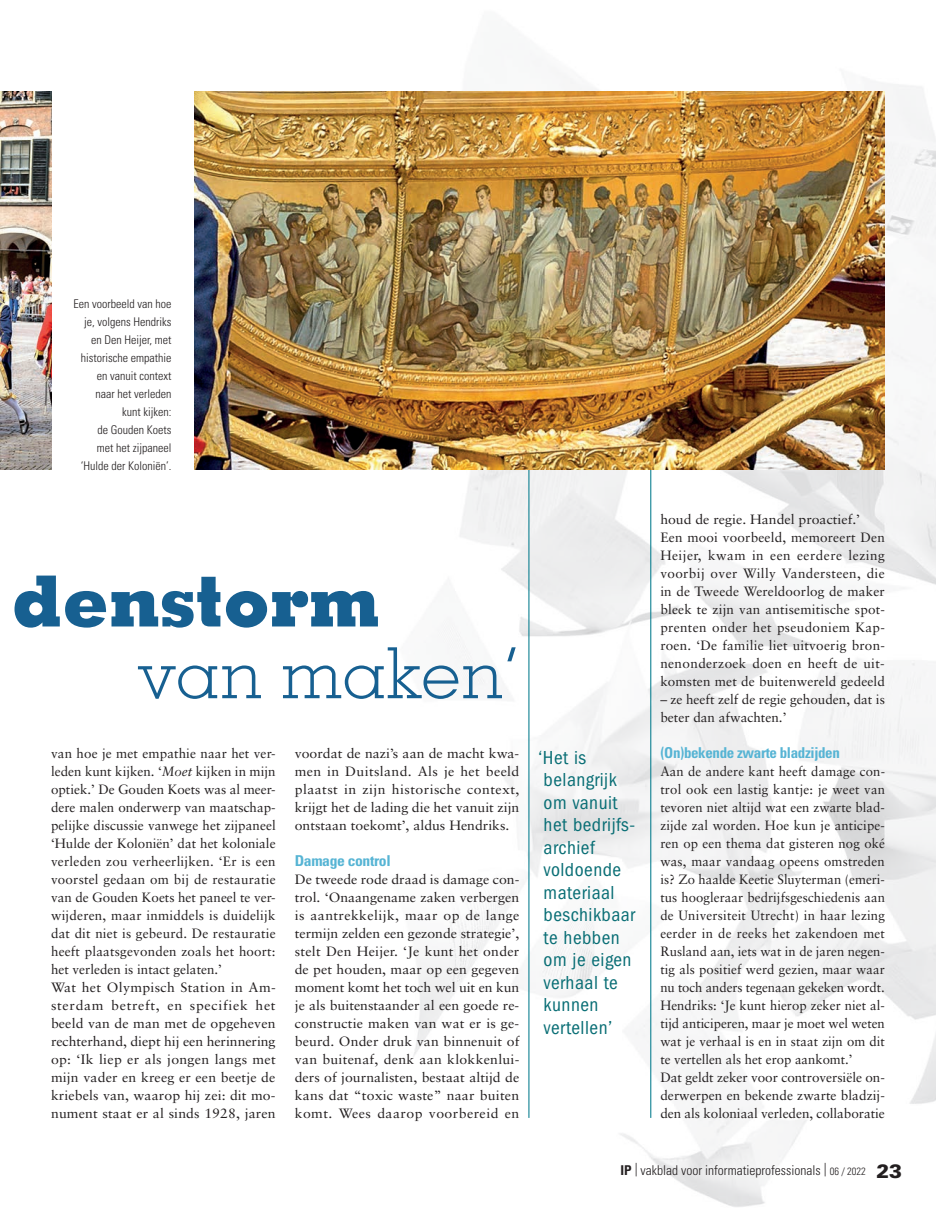
<style>
.page{position:relative;width:936px;height:1212px;background:#fff}
.page>*{position:absolute;margin:0;border:0;box-sizing:border-box;transform-origin:0 0}
.t1{font:300 70.5px "Memphis";color:#176091}
.t2{font:800 70.5px "Memphis";color:#176091}
.t3{font:condensed 19.5px/22.5px "Franklin Gothic";letter-spacing:.025em;color:#096e75}
.t4{font:700 condensed 15px "Univers";letter-spacing:-.025em;color:#56b4d4}
.t5{font:700 condensed 15px "Univers";letter-spacing:-.025em;color:#56b4d4;scale:1.04 1}
.t6{font:13.5px/18px "Sabon";letter-spacing:.01em;color:#231f20}
.t7{font:13.5px/18px "Sabon";letter-spacing:.01em;color:#231f20;text-align:justify;scale:1.04 1}
.t8{font:300 condensed 13.5px "Univers";color:#231f20}
.t9{font:300 condensed 12px/18px "Univers";color:#231f20;text-align:right}
.s1{font-style:italic}
.s2{font-weight:700}
.s3{font-size:10.5px}
.s4{font-weight:900;font-stretch:normal;font-size:19.2px}
</style>
<div class="page">
<img style="left:381px;top:77px;width:554px;height:1130px">
<hr style="left:528px;top:308px;width:1px;height:810px;background:#00798b">
<hr style="left:650px;top:308px;width:1px;height:810px;background:#00798b">
<img style="left:0;top:92px;width:51px;height:378px">
<img style="left:194px;top:92px;width:690px;height:377px">
<p class="t9" style="left:74px;top:294px;width:99px">Een voorbeeld van hoe je, volgens Hendriks en Den Heijer, met historische empathie en vanuit context<br>naar het verleden<br>kunt kijken:<br>de Gouden Koets<br>met het zijpaneel ‘Hulde der Koloniën’.</p>
<h1 class="t2" style="left:11px;top:556px;width:370px">denstorm</h1>
<h1 class="t1" style="left:137px;top:630px;width:383px">van maken’</h1>
<p class="t6" style="left:51px;top:744px;width:226px">van hoe je met empathie naar het ver&shy;leden kunt kijken. ‘<span class="s1">Moet</span> kijken in mijn optiek.’ De Gouden Koets was al meer&shy;dere malen onderwerp van maatschap&shy;pelijke discussie vanwege het zijpaneel ‘Hulde der Koloniën’ dat het koloniale verleden zou verheerlijken. ‘Er is een voorstel gedaan om bij de restauratie van de Gouden Koets het paneel te ver&shy;wijderen, maar inmiddels is duidelijk dat dit niet is gebeurd. De restauratie heeft plaatsgevonden zoals het hoort: het verleden is intact gelaten.’<br>Wat het Olympisch Station in Am&shy;sterdam betreft, en specifiek het beeld van de man met de opgeheven rechterhand, diept hij een herinnering op: ‘Ik liep er als jongen langs met mijn vader en kreeg er een beetje de kriebels van, waarop hij zei: dit mo&shy;nument staat er al sinds 1928, jaren</p>
<p class="t7" style="left:295px;top:744px;width:217px">voordat de nazi’s aan de macht kwa&shy;men in Duitsland. Als je het beeld plaatst in zijn historische context, krijgt het de lading die het vanuit zijn ontstaan toekomt’, aldus Hendriks.</p>
<p class="t5" style="left:295px;top:851px;width:94px">Damage control</p>
<p class="t7" style="left:295px;top:870px;width:217px">De tweede rode draad is damage con&shy;trol. ‘Onaangename zaken verbergen is aantrekkelijk, maar op de lange termijn zelden een gezonde strategie’, stelt Den Heijer. ‘Je kunt het onder de pet houden, maar op een gegeven moment komt het toch wel uit en kun je als buitenstaander al een goede re&shy;constructie maken van wat er is ge&shy;beurd. Onder druk van binnenuit of van buitenaf, denk aan klokkenlui&shy;ders of journalisten, bestaat altijd de kans dat “toxic waste” naar buiten komt. Wees daarop voorbereid en</p>
<h2 class="t3" style="left:538px;top:746px;width:98px">‘Het is belangrijk om vanuit het bedrijfs&shy;archief voldoende materiaal beschikbaar te hebben om je eigen verhaal te kunnen vertellen’</h2>
<p class="t7" style="left:660px;top:510px;width:217px;text-align:left">houd de regie. Handel proactief.’ Een mooi voorbeeld, memoreert Den Heijer, kwam in een eerdere lezing voorbij over Willy Vandersteen, die in de Tweede Wereldoorlog de maker bleek te zijn van antisemitische spot&shy;prenten onder het pseudoniem Kap&shy;roen. ‘De familie liet uitvoerig bron&shy;nenonderzoek doen en heeft de uit&shy;komsten met de buitenwereld gedeeld</p>
<p class="t6" style="left:660px;top:690px;width:226px">– ze heeft zelf de regie gehouden, dat is beter dan afwachten.’</p>
<p class="t4" style="left:660px;top:743px;width:181px">(On)bekende zwarte bladzijden</p>
<p class="t6" style="left:660px;top:762px;width:226px">Aan de andere kant heeft damage con&shy;trol ook een lastig kantje: je weet van tevoren niet altijd wat een zwarte blad&shy;zijde zal worden. Hoe kun je anticipe&shy;ren op een thema dat gisteren nog oké was, maar vandaag opeens omstreden is? Zo haalde Keetie Sluyterman (emeri&shy;tus hoogleraar bedrijfsgeschiedenis aan de Universiteit Utrecht) in haar lezing eerder in de reeks het zakendoen met Rusland aan, iets wat in de jaren negen&shy;tig als positief werd gezien, maar waar nu toch anders tegenaan gekeken wordt.<br>Hendriks: ‘Je kunt hierop zeker niet al&shy;tijd anticiperen, maar je moet wel weten wat je verhaal is en in staat zijn om dit te vertellen als het erop aankomt.’<br>Dat geldt zeker voor controversiële on&shy;derwerpen en bekende zwarte bladzij&shy;den als koloniaal verleden, collaboratie</p>
<p class="t8" style="left:620px;top:1162px;width:283px"><span class="s2">IP</span> | vakblad voor informatieprofessionals | <span class="s3">06 / 2022</span> <span class="s4">23</span></p>
</div>
